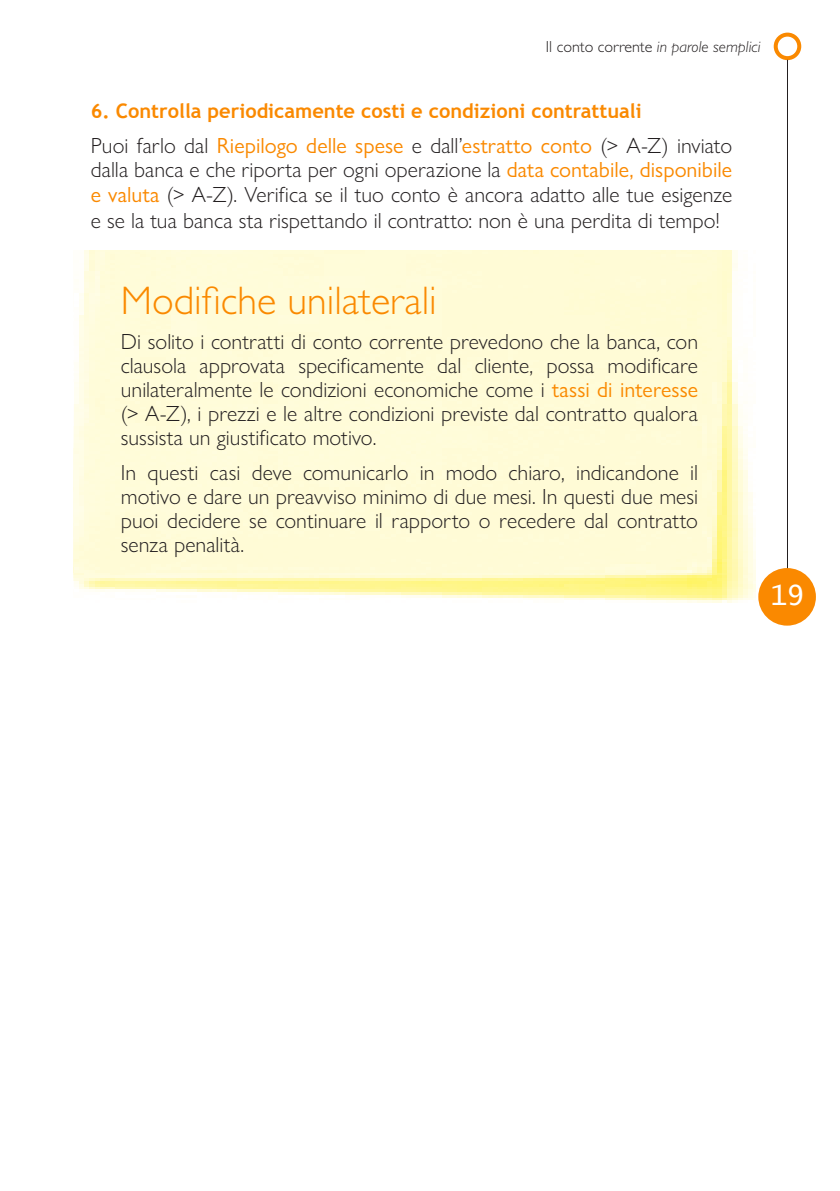
<style>
.page{position:relative;width:840px;height:1191px;background:#fff}
.page>*{position:absolute;margin:0;border:0;box-sizing:border-box;transform-origin:0 0}
.TITOLO_PARAGRAFO{font:300 40px "Gill Sans Std";color:#fa8900}
.t1{font:28px "Lucida Console";color:#fff}
.PARAGRAFO{font:300 22px/24px "Gill Sans Nova";color:#231f20;text-align:justify}
.TITOLETTO_PARAGRAFO{font:700 20px "Trebuchet MS";color:#fa8900}
.t2{font:italic 300 16px "Gill Sans Std";color:#231f20}
.s1{font-style:normal}
.s2{font-weight:400;color:#fa8900}
</style>
<div class="page">
<div style="left:773px;top:33px;width:27px;height:27px;border:4px solid #fa8900;border-radius:50%"></div>
<hr style="left:786px;top:60px;width:1px;height:510px;background:#231f20">
<div style="left:759px;top:570px;width:54px;height:53px;background:#fa8900;border-radius:50%"></div>
<div style="left:757px;top:568px;width:58px;height:57px;border:4px solid #fa8900;border-radius:50%"></div>
<img style="left:73px;top:251px;width:681px;height:352px">
<p class="t2" style="left:545px;top:38px;width:216px"><span class="s1">Il conto corrente</span> in parole semplici</p>
<p class="TITOLETTO_PARAGRAFO" style="left:91px;top:98px;width:552px">6. Controlla periodicamente costi e condizioni contrattuali</p>
<p class="PARAGRAFO" style="left:91px;top:134px;width:642px">Puoi farlo dal <span class="s2">Riepilogo delle spese</span> e dall’<span class="s2">estratto conto</span> (&gt; A-Z) inviato dalla banca e che riporta per ogni operazione la <span class="s2">data contabile, disponibile e valuta</span> (&gt; A-Z). Verifica se il tuo conto è ancora adatto alle tue esigenze</p>
<p class="PARAGRAFO" style="left:91px;top:208px;width:630px">e se la tua banca sta rispettando il contratto: non è una perdita di tempo!</p>
<p class="TITOLO_PARAGRAFO" style="left:121px;top:278px;width:317px">Modifiche unilaterali</p>
<p class="PARAGRAFO" style="left:121px;top:329px;width:578px">Di solito i contratti di conto corrente prevedono che la banca, con clausola approvata specificamente dal cliente, possa modificare unilateralmente le condizioni economiche come i <span class="s2">tassi di interesse </span>(&gt; A-Z), i prezzi e le altre condizioni previste dal contratto qualora sussista un giustificato motivo.</p>
<p class="PARAGRAFO" style="left:121px;top:461px;width:578px">In questi casi deve comunicarlo in modo chiaro, indicandone il motivo e dare un preavviso minimo di due mesi. In questi due mesi puoi decidere se continuare il rapporto o recedere dal contratto senza penalità.</p>
<p class="t1" style="left:769px;top:583px;width:35px">19</p>
</div>
